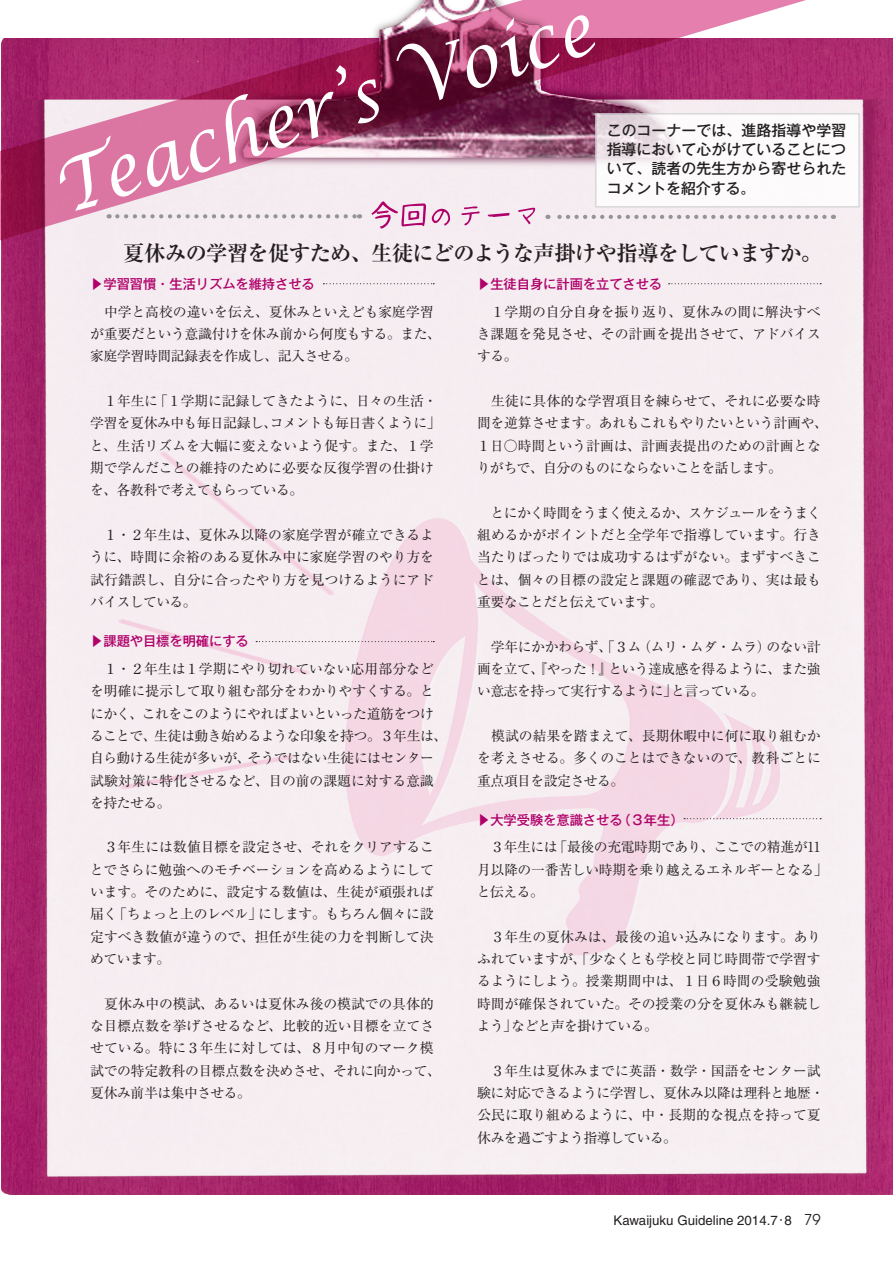
<style>
.page{position:relative;width:893px;height:1263px;background:#fff}
.page>*{position:absolute;margin:0;border:0;box-sizing:border-box;transform-origin:0 0}
.t1{font:700 21.3px "Ryumin Pro";letter-spacing:-.03em;color:#231f20}
.t2{font:500 14.85px/19.2px "Gothic MB101 Pro";letter-spacing:.005em;color:#231f20;text-align:justify}
.t3{font:13.8px/22.4px "Ryumin Pro";letter-spacing:-.015em;color:#231f20}
.t4{font:500 13.35px "Gothic MB101 Pro";letter-spacing:-.005em;color:#b0016a}
.ノーマル{font:13.35px "Helvetica";color:#231f20}
.s1{font-family:"Gothic BBB Pro";font-weight:500}
.s2{font-family:"Avant Garde";font-size:14.85px}
</style>
<div class="page">
<img style="left:1px;top:38px;width:892px;height:1157px">
<svg style="left:345px;top:518px;width:435px;height:437px;fill:#f5eef1"></svg>
<div style="left:156px;top:450px;width:182px;height:149px;background:#f5edf0"></div>
<svg style="left:117px;top:752px;width:181px;height:40px;background:#f5eaee"></svg>
<svg style="left:0;top:0;width:847px;height:250px"></svg>
<svg style="left:59px;top:15px;width:536px;height:196px;background:#c07d9c"></svg>
<div style="left:595px;top:113px;width:265px;height:95px;background:#fff;border:2px solid #d1d2d4"></div>
<svg style="left:117px;top:214px;width:243px;height:4px"></svg>
<svg style="left:371px;top:201px;width:164px;height:28px;background:#eac8db"></svg>
<svg style="left:547px;top:215px;width:277px;height:4px"></svg>
<svg style="left:323px;top:283px;width:111px;height:1px"></svg>
<svg style="left:684px;top:818px;width:137px;height:1px"></svg>
<svg style="left:669px;top:283px;width:152px;height:1px"></svg>
<svg style="left:115px;top:616px;width:319px;height:62px;background:#f4e6ec"></svg>
<p class="t2" style="left:607px;top:119px;width:241px">このコーナーでは、進路指導や学習指導において心がけていることについて、読者の先生方から寄せられたコメントを紹介する。</p>
<p class="t1" style="left:123px;top:236px;width:700px">夏休みの学習を促すため、生徒にどのような声掛けや指導をしていますか。</p>
<p class="t4" style="left:90px;top:273px;width:226px">▶学習習慣・生活リズムを維持させる</p>
<p class="t3" style="left:90px;top:299px;width:352px">　中学と高校の違いを伝え、夏休みといえども家庭学習が重要だという意識付けを休み前から何度もする。また、家庭学習時間記録表を作成し、記入させる。</p>
<p class="t3" style="left:90px;top:389px;width:352px">　１年生に「１学期に記録してきたように、日々の生活・学習を夏休み中も毎日記録し、コメントも毎日書くように」と、生活リズムを大幅に変えないよう促す。また、１学期で学んだことの維持のために必要な反復学習の仕掛けを、各教科で考えてもらっている。</p>
<p class="t3" style="left:90px;top:523px;width:345px;text-align:justify">　１・２年生は、夏休み以降の家庭学習が確立できるように、時間に余裕のある夏休み中に家庭学習のやり方を試行錯誤し、自分に合ったやり方を見つけるようにアドバイスしている。</p>
<p class="t4" style="left:90px;top:630px;width:160px">▶課題や目標を明確にする</p>
<p class="t3" style="left:90px;top:657px;width:359px">　１・２年生は１学期にやり切れていない応用部分などを明確に提示して取り組む部分をわかりやすくする。とにかく、これをこのようにやればよいといった道筋をつけることで、生徒は動き始めるような印象を持つ。３年生は、自ら動ける生徒が多いが、そうではない生徒にはセンター試験対策に特化させるなど、目の前の課題に対する意識を持たせる。</p>
<p class="t3" style="left:90px;top:835px;width:345px;text-align:justify">　３年生には数値目標を設定させ、それをクリアすることでさらに勉強へのモチベーションを高めるようにしています。そのために、設定する数値は、生徒が頑張れば届く「ちょっと上のレベル」にします。もちろん個々に設定すべき数値が違うので、担任が生徒の力を判断して決めています。</p>
<p class="t3" style="left:90px;top:991px;width:352px">　夏休み中の模試、あるいは夏休み後の模試での具体的な目標点数を挙げさせるなど、比較的近い目標を立てさせている。特に３年生に対しては、８月中旬のマーク模試での特定教科の目標点数を決めさせ、それに向かって、夏休み前半は集中させる。</p>
<p class="t4" style="left:477px;top:273px;width:186px">▶生徒自身に計画を立てさせる</p>
<p class="t3" style="left:477px;top:299px;width:345px;text-align:justify">　１学期の自分自身を振り返り、夏休みの間に解決すべき課題を発見させ、その計画を提出させて、アドバイスする。</p>
<p class="t3" style="left:477px;top:389px;width:353px">　生徒に具体的な学習項目を練らせて、それに必要な時間を逆算させます。あれもこれもやりたいという計画や、<br>１日○時間という計画は、計画表提出のための計画となりがちで、自分のものにならないことを話します。</p>
<p class="t3" style="left:477px;top:500px;width:346px;text-align:justify">　とにかく時間をうまく使えるか、スケジュールをうまく組めるかがポイントだと全学年で指導しています。行き当たりばったりでは成功するはずがない。まずすべきことは、個々の目標の設定と課題の確認であり、実は最も重要なことだと伝えています。</p>
<p class="t3" style="left:477px;top:634px;width:345px;text-align:justify">　学年にかかわらず、「３ム（ムリ・ムダ・ムラ）のない計画を立て、『やった！』という達成感を得るように、また強い意志を持って実行するように」と言っている。</p>
<p class="t3" style="left:477px;top:723px;width:345px;text-align:justify">　模試の結果を踏まえて、長期休暇中に何に取り組むかを考えさせる。多くのことはできないので、教科ごとに重点項目を設定させる。</p>
<p class="t4" style="left:477px;top:808px;width:208px">▶大学受験を意識させる（３年生）</p>
<p class="t3" style="left:477px;top:835px;width:352px">　３年生には「最後の充電時期であり、ここでの精進が11月以降の一番苦しい時期を乗り越えるエネルギーとなる」と伝える。</p>
<p class="t3" style="left:477px;top:924px;width:346px;text-align:justify">　３年生の夏休みは、最後の追い込みになります。ありふれていますが、「少なくとも学校と同じ時間帯で学習するようにしよう。授業期間中は、１日６時間の受験勉強時間が確保されていた。その授業の分を夏休みも継続しよう」などと声を掛けている。</p>
<p class="t3" style="left:477px;top:1058px;width:349px">　３年生は夏休みまでに英語・数学・国語をセンター試験に対応できるように学習し、夏休み以降は理科と地歴・公民に取り組めるように、中・長期的な視点を持って夏休みを過ごすよう指導している。</p>
<p class="ノーマル" style="left:614px;top:1212px;width:209px">Kawaijuku Guideline 2014.7<span class="s1">･</span>8 <span class="s2">79</span></p>
</div>
